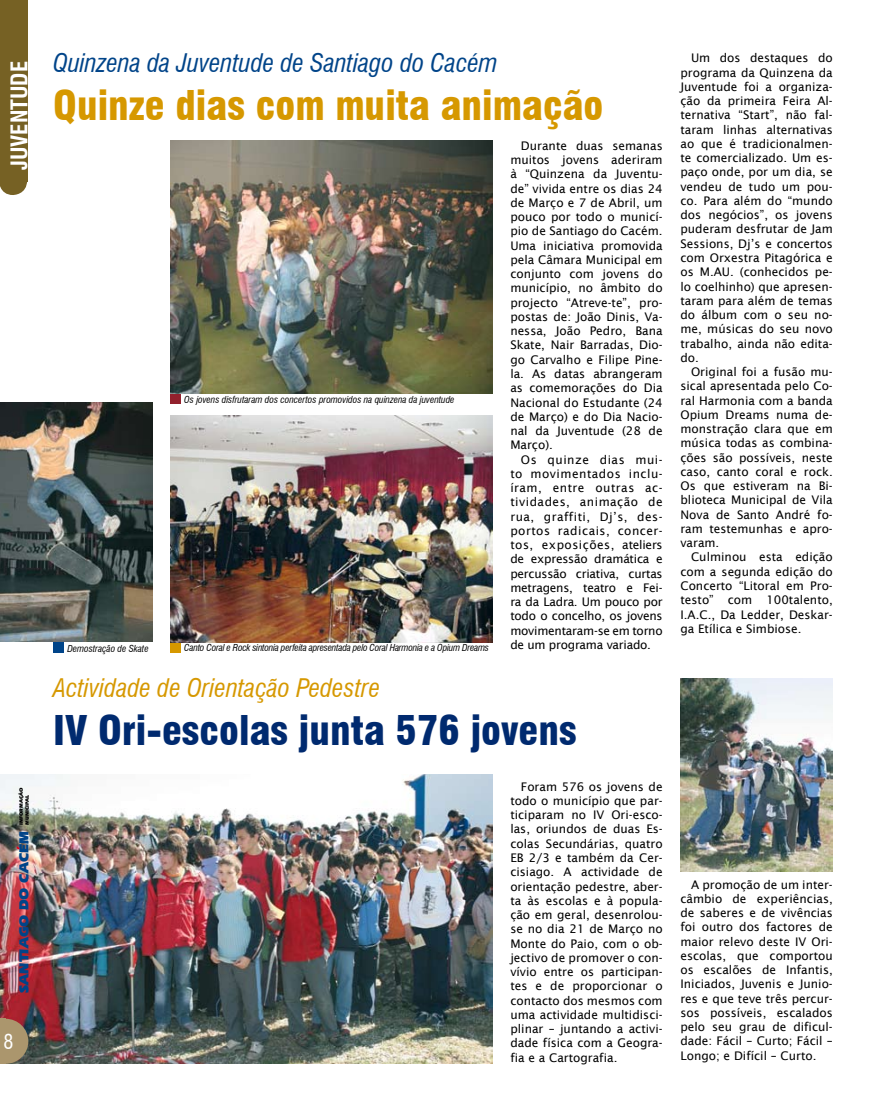
<style>
.page{position:relative;width:886px;height:1117px;background:#fff}
.page>*{position:absolute;margin:0;border:0;box-sizing:border-box;transform-origin:0 0}
.t1{font:900 condensed 40px "Swiss 721 BT";color:#002a6f}
.t2{font:900 condensed 40px "Swiss 721 BT";color:#d69800}
.t3{font:italic condensed 25px "Swiss 721 BT";color:#004489}
.t4{font:italic condensed 25px "Swiss 721 BT";color:#d69800}
.t5{font:700 condensed 22.5px "Swiss 721 BT";color:#fff}
.t6{font:900 13.75px "Eras IT Cby BT";color:#004489}
.t7{font:11.88px/14.2px "Lucida Sans";color:#000;text-align:justify}
.t8{font:italic condensed 9.38px "Swiss 721 BT";color:#000}
.t9{font:italic condensed 9.38px "Swiss 721 BT";letter-spacing:-.02em;color:#000}
.t10{font:900 5px/6px "Eras IT Cby BT";color:#000}
</style>
<div class="page">
<img style="left:0;top:774px;width:492px;height:289px">
<div style="left:170px;top:393px;width:11px;height:10px;background:#92212d"></div>
<div style="left:170px;top:641px;width:11px;height:11px;background:#d69800"></div>
<div style="left:53px;top:642px;width:11px;height:10px;background:#004489"></div>
<div style="left:0;top:0;width:28px;height:182px;background:#766124"></div>
<svg style="left:0;top:182px;width:27px;height:13px"></svg>
<img style="left:0;top:402px;width:152px;height:239px">
<img style="left:170px;top:141px;width:323px;height:252px">
<img style="left:170px;top:415px;width:323px;height:227px">
<svg style="left:5px;top:1018px;width:23px;height:45px"></svg>
<div style="left:0;top:1018px;width:5px;height:45px;background:#ab966d"></div>
<svg style="left:17px;top:845px;width:3px;height:4px"></svg>
<img style="left:680px;top:678px;width:153px;height:192px">
<h3 class="t5" style="left:6px;top:170px;width:110px;rotate:-90deg">JUVENTUDE</h3>
<h2 class="t3" style="left:53px;top:48px;width:446px">Quinzena da Juventude de Santiago do Cacém</h2>
<h1 class="t2" style="left:53px;top:82px;width:552px">Quinze dias com muita animação</h1>
<p class="t7" style="left:510px;top:138px;width:154px;text-indent:11px">Durante duas semanas muitos jovens aderiram à “Quinzena da Juventu&shy;de” vivida entre os dias 24 de Março e 7 de Abril, um pouco por todo o municí&shy;pio de Santiago do Cacém.<br>Uma iniciativa promovida pela Câmara Municipal em conjunto com jovens do município, no âmbito do projecto “Atreve-te”, pro&shy;postas de: João Dinis, Va&shy;nessa, João Pedro, Bana Skate, Nair Barradas, Dio&shy;go Carvalho e Filipe Pine&shy;la. As datas abrangeram as comemorações do Dia Nacional do Estudante (24 de Março) e do Dia Nacio&shy;nal da Juventude (28 de Março).</p>
<p class="t7" style="left:510px;top:452px;width:154px;text-indent:11px">Os quinze dias mui&shy;to movimentados inclu&shy;íram, entre outras ac&shy;tividades, animação de rua, graffiti, Dj’s, des&shy;portos radicais, concer&shy;tos, exposições, ateliers de expressão dramática e percussão criativa, curtas metragens, teatro e Fei&shy;ra da Ladra. Um pouco por todo o concelho, os jovens movimentaram-se em torno de um programa variado.</p>
<p class="t8" style="left:184px;top:393px;width:272px">Os jovens disfrutaram dos concertos promovidos na quinzena da juventude</p>
<p class="t8" style="left:67px;top:642px;width:83px">Demostração de Skate</p>
<p class="t9" style="left:184px;top:642px;width:306px">Canto Coral e Rock sintonia perfeita apresentada pelo Coral Harmonia e a Opium Dreams</p>
<p class="t10" style="left:18px;top:824px;width:39px;rotate:-90deg">INFORMAÇÃO<br>MUNICIPAL</p>
<p class="t6" style="left:15px;top:992px;width:163px;rotate:-90deg">SANTIAGO DO CACEM</p>
<h2 class="t4" style="left:53px;top:672px;width:328px">Actividade de Orientação Pedestre</h2>
<h1 class="t1" style="left:53px;top:706px;width:525px">IV Ori-escolas junta 576 jovens</h1>
<p class="t7" style="left:510px;top:779px;width:154px;text-indent:11px">Foram 576 os jovens de todo o município que par&shy;ticiparam no IV Ori-esco&shy;las, oriundos de duas Es&shy;colas Secundárias, quatro EB 2/3 e também da Cer&shy;cisiago. A actividade de orientação pedestre, aber&shy;ta às escolas e à popula&shy;ção em geral, desenrolou&shy;se no dia 21 de Março no Monte do Paio, com o ob&shy;jectivo de promover o con&shy;vívio entre os participan&shy;tes e de proporcionar o contacto dos mesmos com uma actividade multidisci&shy;plinar – juntando a activi&shy;dade física com a Geogra&shy;fia e a Cartografia.</p>
<p class="t7" style="left:680px;top:51px;width:154px;text-indent:11px">Um dos destaques do programa da Quinzena da Juventude foi a organiza&shy;ção da primeira Feira Al&shy;ternativa “Start”, não fal&shy;taram linhas alternativas ao que é tradicionalmen&shy;te comercializado. Um es&shy;paço onde, por um dia, se vendeu de tudo um pou&shy;co. Para além do “mundo dos negócios”, os jovens puderam desfrutar de Jam Sessions, Dj’s e concertos com Orxestra Pitagórica e os M.AU. (conhecidos pe&shy;lo coelhinho) que apresen&shy;taram para além de temas do álbum com o seu no&shy;me, músicas do seu novo trabalho, ainda não edita&shy;do.</p>
<p class="t7" style="left:680px;top:364px;width:154px;text-indent:11px">Original foi a fusão mu&shy;sical apresentada pelo Co&shy;ral Harmonia com a banda Opium Dreams numa de&shy;monstração clara que em música todas as combina&shy;ções são possíveis, neste caso, canto coral e rock.<br>Os que estiveram na Bi&shy;blioteca Municipal de Vila Nova de Santo André fo&shy;ram testemunhas e apro&shy;varam.</p>
<p class="t7" style="left:680px;top:550px;width:154px;text-indent:11px">Culminou esta edição com a segunda edição do Concerto “Litoral em Pro&shy;testo” com 100talento, I.A.C., Da Ledder, Deskar&shy;ga Etílica e Simbiose.</p>
<p class="t7" style="left:680px;top:877px;width:154px;text-indent:11px">A promoção de um inter&shy;câmbio de experiências, de saberes e de vivências foi outro dos factores de maior relevo deste IV Ori&shy;escolas, que comportou os escalões de Infantis, Iniciados, Juvenis e Junio&shy;res e que teve três percur&shy;sos possíveis, escalados pelo seu grau de dificul&shy;dade: Fácil – Curto; Fácil – Longo; e Difícil – Curto.</p>
</div>
